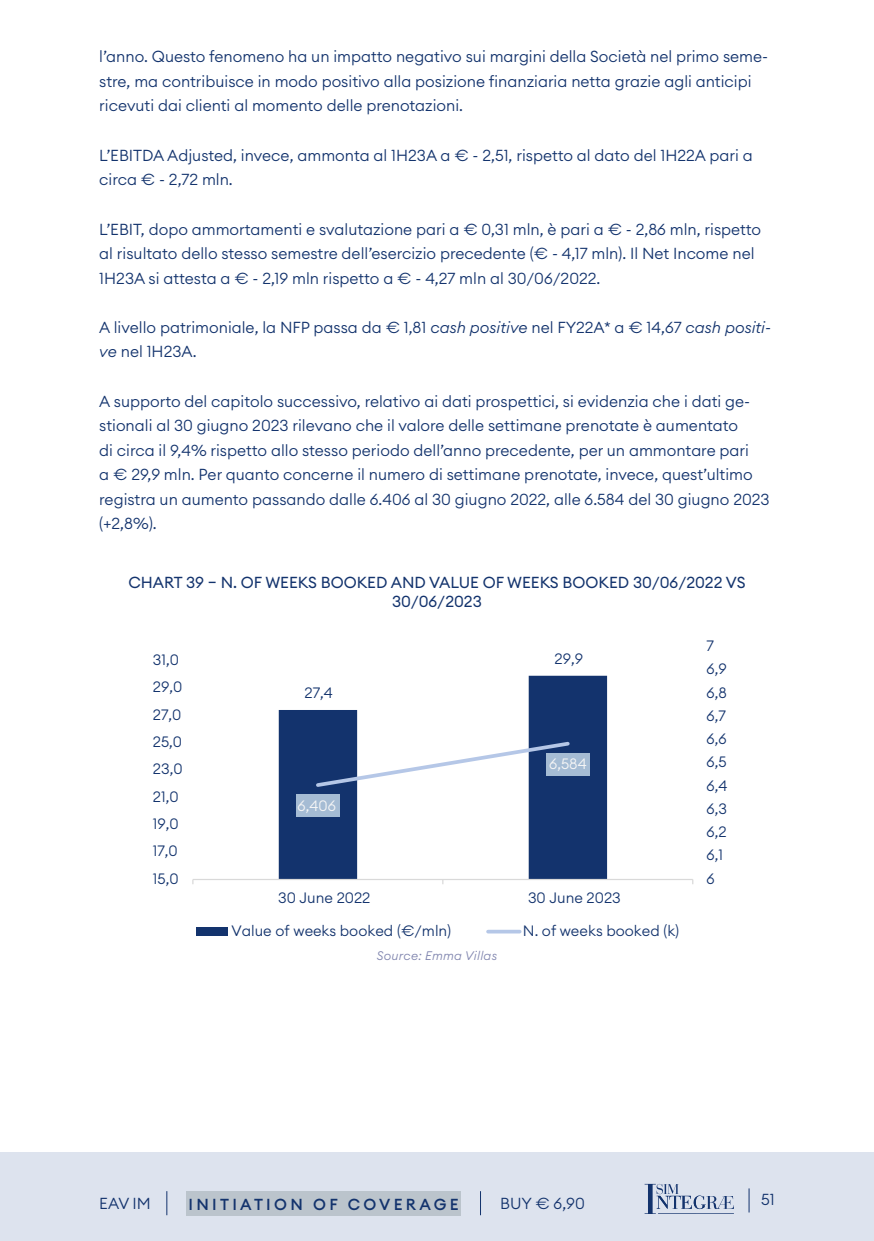
<style>
.page{position:relative;width:874px;height:1241px;background:#fff}
.page>*{position:absolute;margin:0;border:0;box-sizing:border-box;transform-origin:0 0}
.t1{font:300 15.75px/24.5px "Euclid Circular A";color:#13336d}
.t2{font:15.75px/18.2px "Euclid Circular A";color:#13336d;text-align:center}
.t3{font:500 15.75px "Euclid Circular A";letter-spacing:.21em;color:#13336d}
.t4{font:300 14.88px "Euclid Circular A";color:#13336d}
.t5{font:300 14.88px "Euclid Circular A";color:#f6f6f6}
.t6{font:italic 300 12.25px "Euclid Circular A";letter-spacing:.02em;color:#8186af}
.s1{font-style:italic}
</style>
<div class="page">
<div style="left:0;top:1152px;width:873px;height:88px;background:#dde3ee"></div>
<svg style="left:166px;top:1191px;width:1px;height:23px"></svg>
<div style="left:186px;top:1191px;width:274px;height:24px;background:#bbc4cc"></div>
<svg style="left:480px;top:1191px;width:1px;height:23px"></svg>
<svg style="left:748px;top:1188px;width:1px;height:24px"></svg>
<svg style="left:644px;top:1183px;width:89px;height:30px"></svg>
<svg style="left:278px;top:675px;width:328px;height:203px"></svg>
<hr style="left:193px;top:878px;width:499px;height:2px;background:#d9d9d9">
<svg style="left:313px;top:739px;width:258px;height:50px"></svg>
<div style="left:296px;top:794px;width:43px;height:23px;background:#a5bcd4"></div>
<div style="left:545px;top:752px;width:44px;height:23px;background:#a5bcd4"></div>
<div style="left:196px;top:927px;width:32px;height:8px;background:#13336d"></div>
<svg style="left:488px;top:929px;width:31px;height:4px"></svg>
<p class="t1" style="left:99px;top:44px;width:670px">l’anno. Questo fenomeno ha un impatto negativo sui margini della Società nel primo seme&shy;stre, ma contribuisce in modo positivo alla posizione finanziaria netta grazie agli anticipi ricevuti dai clienti al momento delle prenotazioni.</p>
<p class="t1" style="left:99px;top:143px;width:654px">L’EBITDA Adjusted, invece, ammonta al 1H23A a € - 2,51, rispetto al dato del 1H22A pari a circa € - 2,72 mln.</p>
<p class="t1" style="left:99px;top:216px;width:663px">L’EBIT, dopo ammortamenti e svalutazione pari a € 0,31 mln, è pari a € - 2,86 mln, rispetto al risultato dello stesso semestre dell’esercizio precedente (€ - 4,17 mln). Il Net Income nel<br>1H23A si attesta a € - 2,19 mln rispetto a € - 4,27 mln al 30/06/2022.</p>
<p class="t1" style="left:99px;top:315px;width:673px">A livello patrimoniale, la NFP passa da € 1,81 <span class="s1">cash positive</span> nel FY22A* a € 14,67 <span class="s1">cash positi&shy;ve</span> nel 1H23A.</p>
<p class="t1" style="left:99px;top:388px;width:671px">A supporto del capitolo successivo, relativo ai dati prospettici, si evidenzia che i dati ge&shy;stionali al 30 giugno 2023 rilevano che il valore delle settimane prenotate è aumentato<br>di circa il 9,4% rispetto allo stesso periodo dell’anno precedente, per un ammontare pari<br>a € 29,9 mln. Per quanto concerne il numero di settimane prenotate, invece, quest’ultimo registra un aumento passando dalle 6.406 al 30 giugno 2022, alle 6.584 del 30 giugno 2023 (+2,8%).</p>
<p class="t2" style="left:128px;top:573px;width:618px">CHART 39 – N. OF WEEKS BOOKED AND VALUE OF WEEKS BOOKED 30/06/2022 VS<br>30/06/2023</p>
<p class="t4" style="left:706px;top:636px;width:9px">7</p>
<p class="t4" style="left:153px;top:649px;width:28px">31,0</p>
<p class="t4" style="left:554px;top:649px;width:30px">29,9</p>
<p class="t4" style="left:706px;top:659px;width:22px">6,9</p>
<p class="t4" style="left:153px;top:677px;width:31px">29,0</p>
<p class="t4" style="left:304px;top:683px;width:30px">27,4</p>
<p class="t4" style="left:706px;top:682px;width:22px">6,8</p>
<p class="t4" style="left:153px;top:704px;width:30px">27,0</p>
<p class="t4" style="left:706px;top:706px;width:21px">6,7</p>
<p class="t4" style="left:153px;top:731px;width:31px">25,0</p>
<p class="t4" style="left:706px;top:729px;width:22px">6,6</p>
<p class="t4" style="left:153px;top:759px;width:31px">23,0</p>
<p class="t5" style="left:549px;top:754px;width:39px">6,584</p>
<p class="t4" style="left:706px;top:752px;width:22px">6,5</p>
<p class="t4" style="left:153px;top:786px;width:27px">21,0</p>
<p class="t5" style="left:297px;top:795px;width:40px">6,406</p>
<p class="t4" style="left:706px;top:775px;width:23px">6,4</p>
<p class="t4" style="left:706px;top:799px;width:22px">6,3</p>
<p class="t4" style="left:153px;top:814px;width:27px">19,0</p>
<p class="t4" style="left:706px;top:822px;width:22px">6,2</p>
<p class="t4" style="left:153px;top:841px;width:26px">17,0</p>
<p class="t4" style="left:706px;top:845px;width:18px">6,1</p>
<p class="t4" style="left:153px;top:868px;width:27px">15,0</p>
<p class="t4" style="left:706px;top:868px;width:10px">6</p>
<p class="t4" style="left:278px;top:887px;width:94px">30 June 2022</p>
<p class="t4" style="left:528px;top:887px;width:94px">30 June 2023</p>
<p class="t4" style="left:231px;top:920px;width:221px">Value of weeks booked (€/mln)</p>
<p class="t4" style="left:522px;top:920px;width:158px">N. of weeks booked (k)</p>
<p class="t6" style="left:376px;top:948px;width:122px">Source: Emma Villas</p>
<p class="t1" style="left:99px;top:1190px;width:53px">EAV IM</p>
<p class="t3" style="left:188px;top:1194px;width:272px">INITIATION OF COVERAGE</p>
<p class="t1" style="left:500px;top:1190px;width:86px">BUY € 6,90</p>
<p class="t1" style="left:760px;top:1186px;width:15px">51</p>
</div>
